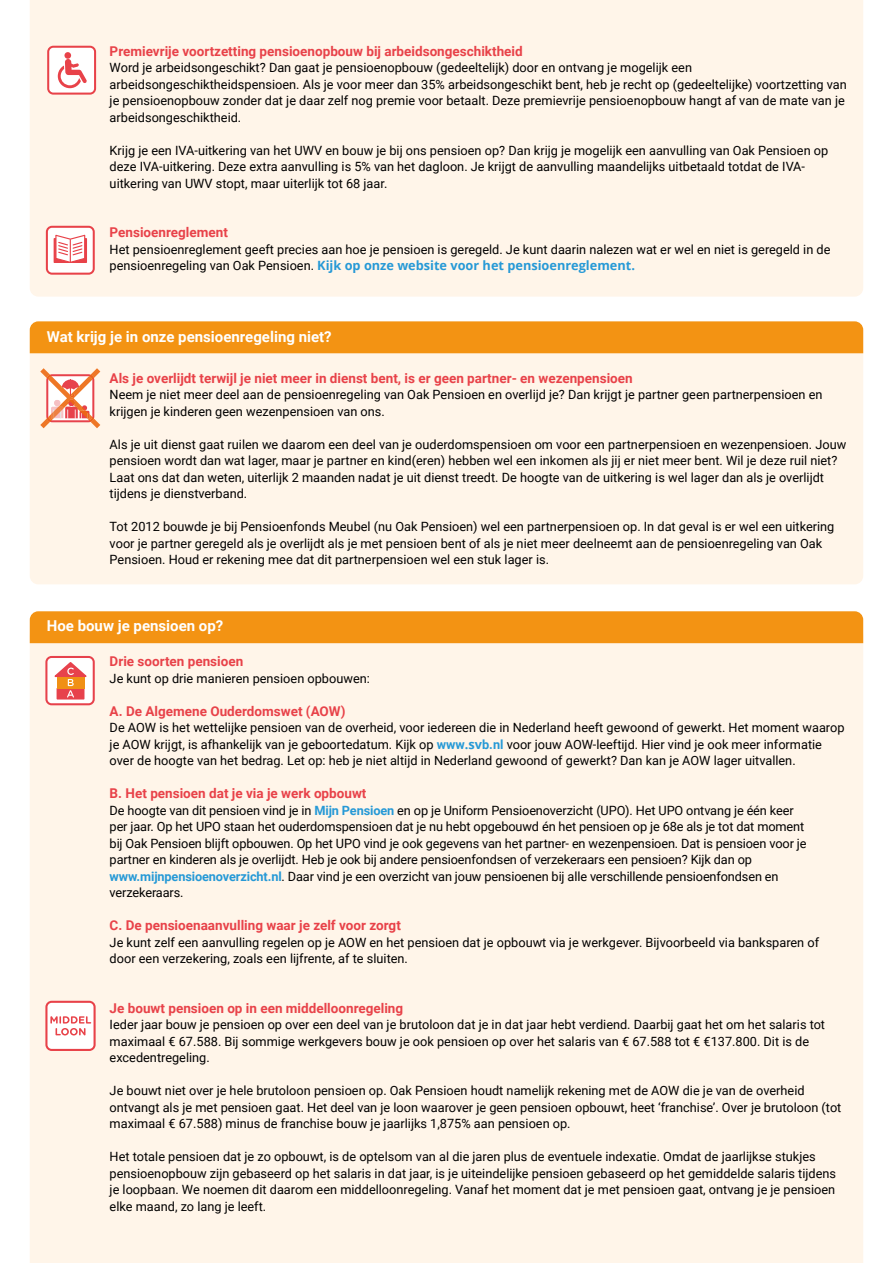
<style>
.page{position:relative;width:893px;height:1263px;background:#fff}
.page>*{position:absolute;margin:0;border:0;box-sizing:border-box;transform-origin:0 0}
.t1{font:700 15px "Roboto";color:#fff}
.t2{font:700 13.5px "Roboto";color:#e84249}
.t3{font:12.75px/16.5px "Roboto";color:#000}
.t4{font:700 12.75px "Open Sans";color:#2699d6}
.s1{font-family:"Roboto";font-weight:400;color:#000}
.s2{font-weight:700;color:#2699d6}
.s3{font-family:"Open Sans";font-weight:700;color:#2699d6}
</style>
<div class="page">
<div style="left:30px;top:643px;width:833px;height:620px;background:#fff5e9"></div>
<div style="left:30px;top:611px;width:833px;height:32px;background:#f39313"></div>
<svg style="left:45px;top:1001px;width:51px;height:50px"></svg>
<div style="left:30px;top:321px;width:833px;height:263px;background:#fff5e9;border-radius:9px"></div>
<div style="left:30px;top:0;width:833px;height:297px;background:#fff5e9"></div>
<svg style="left:46px;top:226px;width:49px;height:49px"></svg>
<svg style="left:47px;top:46px;width:49px;height:49px"></svg>
<div style="left:30px;top:321px;width:833px;height:32px;background:#f39313"></div>
<svg style="left:40px;top:368px;width:60px;height:60px"></svg>
<svg style="left:45px;top:656px;width:50px;height:49px"></svg>
<p class="t2" style="left:110px;top:42px;width:415px">Premievrije voortzetting pensioenopbouw bij arbeidsongeschiktheid</p>
<p class="t3" style="left:110px;top:59px;width:739px">Word je arbeidsongeschikt? Dan gaat je pensioenopbouw (gedeeltelijk) door en ontvang je mogelijk een arbeidsongeschiktheidspensioen. Als je voor meer dan 35% arbeidsongeschikt bent, heb je recht op (gedeeltelijke) voortzetting van je pensioenopbouw zonder dat je daar zelf nog premie voor betaalt. Deze premievrije pensioenopbouw hangt af van de mate van je arbeidsongeschiktheid.</p>
<p class="t3" style="left:110px;top:142px;width:720px">Krijg je een IVA-uitkering van het UWV en bouw je bij ons pensioen op? Dan krijg je mogelijk een aanvulling van Oak Pensioen op deze IVA-uitkering. Deze extra aanvulling is 5% van het dagloon. Je krijgt de aanvulling maandelijks uitbetaald totdat de IVA&shy;uitkering van UWV stopt, maar uiterlijk tot 68 jaar.</p>
<p class="t2" style="left:110px;top:223px;width:120px">Pensioenreglement</p>
<p class="t3" style="left:110px;top:241px;width:722px">Het pensioenreglement geeft precies aan hoe je pensioen is geregeld. Je kunt daarin nalezen wat er wel en niet is geregeld in de</p>
<p class="t4" style="left:110px;top:257px;width:527px"><span class="s1">pensioenregeling van Oak Pensioen.</span> Kijk op onze website voor het pensioenreglement.</p>
<p class="t1" style="left:47px;top:326px;width:286px">Wat krijg je in onze pensioenregeling niet?</p>
<p class="t2" style="left:110px;top:369px;width:525px">Als je overlijdt terwijl je niet meer in dienst bent, is er geen partner- en wezenpensioen</p>
<p class="t3" style="left:110px;top:386px;width:714px">Neem je niet meer deel aan de pensioenregeling van Oak Pensioen en overlijd je? Dan krijgt je partner geen partnerpensioen en krijgen je kinderen geen wezenpensioen van ons.</p>
<p class="t3" style="left:110px;top:436px;width:738px">Als je uit dienst gaat ruilen we daarom een deel van je ouderdomspensioen om voor een partnerpensioen en wezenpensioen. Jouw pensioen wordt dan wat lager, maar je partner en kind(eren) hebben wel een inkomen als jij er niet meer bent. Wil je deze ruil niet?<br>Laat ons dat dan weten, uiterlijk 2 maanden nadat je uit dienst treedt. De hoogte van de uitkering is wel lager dan als je overlijdt tijdens je dienstverband.</p>
<p class="t3" style="left:110px;top:518px;width:726px">Tot 2012 bouwde je bij Pensioenfonds Meubel (nu Oak Pensioen) wel een partnerpensioen op. In dat geval is er wel een uitkering voor je partner geregeld als je overlijdt als je met pensioen bent of als je niet meer deelneemt aan de pensioenregeling van Oak<br>Pensioen. Houd er rekening mee dat dit partnerpensioen wel een stuk lager is.</p>
<p class="t1" style="left:47px;top:616px;width:178px">Hoe bouw je pensioen op?</p>
<p class="t2" style="left:110px;top:652px;width:135px">Drie soorten pensioen</p>
<p class="t3" style="left:110px;top:669px;width:262px">Je kunt op drie manieren pensioen opbouwen:</p>
<p class="t2" style="left:110px;top:701px;width:237px">A. De Algemene Ouderdomswet (AOW)</p>
<p class="t3" style="left:110px;top:719px;width:736px">De AOW is het wettelijke pensioen van de overheid, voor iedereen die in Nederland heeft gewoond of gewerkt. Het moment waarop je AOW krijgt, is afhankelijk van je geboortedatum. Kijk op <span class="s2">www</span><span class="s3">.sv</span><span class="s2">b.nl</span> voor jouw AOW-leeftijd. Hier vind je ook meer informatie over de hoogte van het bedrag. Let op: heb je niet altijd in Nederland gewoond of gewerkt? Dan kan je AOW lager uitvallen.</p>
<p class="t2" style="left:110px;top:784px;width:258px">B. Het pensioen dat je via je werk opbouwt</p>
<p class="t3" style="left:110px;top:801px;width:698px">De hoogte van dit pensioen vind je in <span class="s2">Mijn Pensioen</span> en op je Uniform Pensioenoverzicht (UPO). Het UPO ontvang je één keer per jaar. Op het UPO staan het ouderdomspensioen dat je nu hebt opgebouwd én het pensioen op je 68e als je tot dat moment bij Oak Pensioen blijft opbouwen. Op het UPO vind je ook gegevens van het partner- en wezenpensioen. Dat is pensioen voor je partner en kinderen als je overlijdt. Heb je ook bij andere pensioenfondsen of verzekeraars een pensioen? Kijk dan op <span class="s2">www.mijnpensioenoverzicht.nl</span>. Daar vind je een overzicht van jouw pensioenen bij alle verschillende pensioenfondsen en verzekeraars.</p>
<p class="t2" style="left:110px;top:916px;width:293px">C. De pensioenaanvulling waar je zelf voor zorgt</p>
<p class="t3" style="left:110px;top:933px;width:711px">Je kunt zelf een aanvulling regelen op je AOW en het pensioen dat je opbouwt via je werkgever. Bijvoorbeeld via banksparen of door een verzekering, zoals een lijfrente, af te sluiten.</p>
<p class="t2" style="left:110px;top:998px;width:295px">Je bouwt pensioen op in een middelloonregeling</p>
<p class="t3" style="left:110px;top:1016px;width:717px">Ieder jaar bouw je pensioen op over een deel van je brutoloon dat je in dat jaar hebt verdiend. Daarbij gaat het om het salaris tot maximaal € 67.588. Bij sommige werkgevers bouw je ook pensioen op over het salaris van € 67.588 tot € €137.800. Dit is de excedentregeling.</p>
<p class="t3" style="left:110px;top:1082px;width:733px">Je bouwt niet over je hele brutoloon pensioen op. Oak Pensioen houdt namelijk rekening met de AOW die je van de overheid ontvangt als je met pensioen gaat. Het deel van je loon waarover je geen pensioen opbouwt, heet ‘franchise’. Over je brutoloon (tot maximaal € 67.588) minus de franchise bouw je jaarlijks 1,875% aan pensioen op.</p>
<p class="t3" style="left:110px;top:1148px;width:728px">Het totale pensioen dat je zo opbouwt, is de optelsom van al die jaren plus de eventuele indexatie. Omdat de jaarlijkse stukjes pensioenopbouw zijn gebaseerd op het salaris in dat jaar, is je uiteindelijke pensioen gebaseerd op het gemiddelde salaris tijdens je loopbaan. We noemen dit daarom een middelloonregeling. Vanaf het moment dat je met pensioen gaat, ontvang je je pensioen elke maand, zo lang je leeft.</p>
</div>
